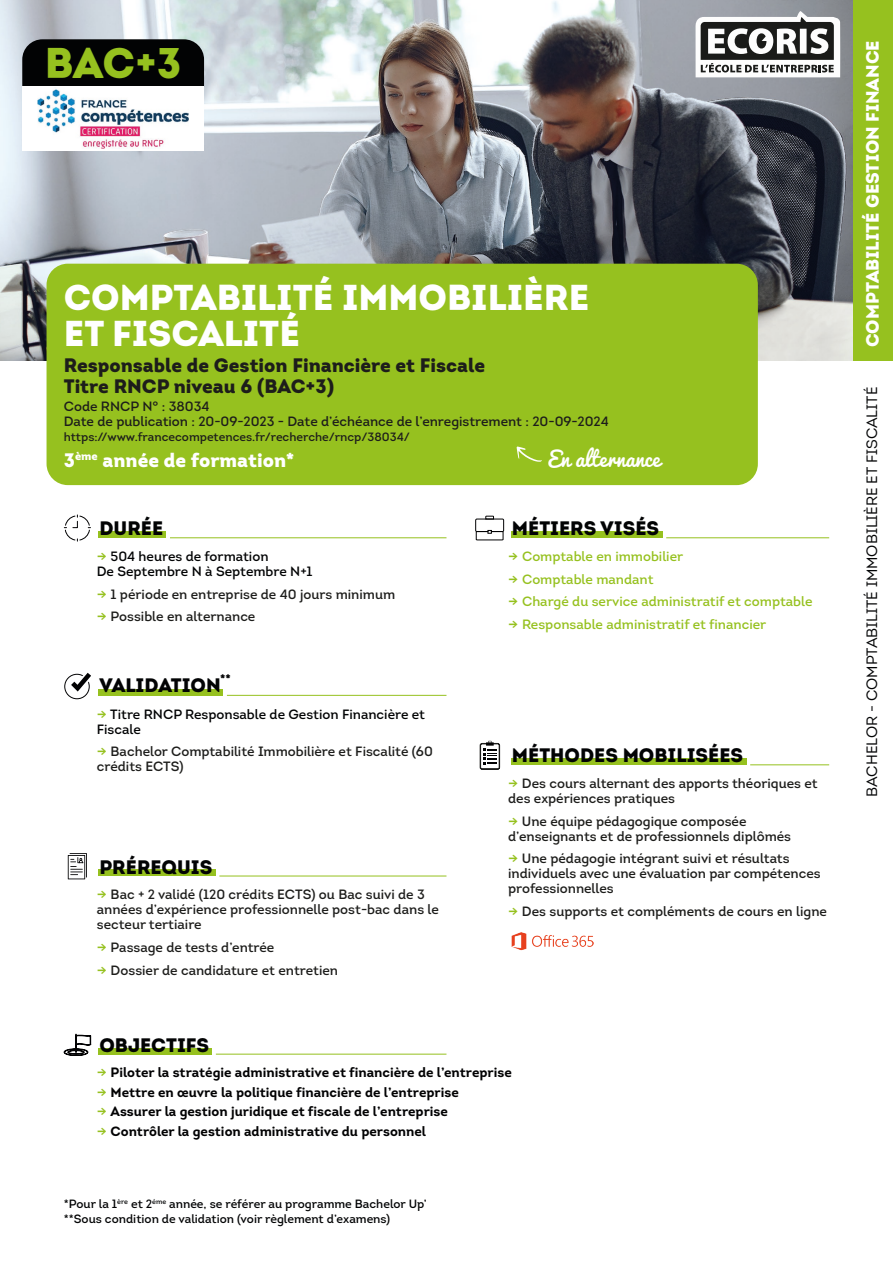
<style>
.page{position:relative;width:893px;height:1263px;background:#fff}
.page>*{position:absolute;margin:0;border:0;box-sizing:border-box;transform-origin:0 0}
.t1{font:42.9px "Intro Black Alt";color:#96c11f}
.t2{font:36px/36px "Intro Black Alt";color:#fff}
.t3{font:21px "Pacifico";color:#fff}
.t4{font:900 19.5px "Intro";color:#020304}
.t5{font:900 19.5px/21px "Intro";color:#1d1d1b}
.t6{font:900 19.5px "Intro";color:#fff}
.t7{font:18px "Intro Black Alt";color:#fff}
.t8{font:15px "Intro Book Caps";color:#020304}
.t9{font:13.5px/15px "Intro";color:#1d1d1b}
.t10{font:700 13.5px "Intro";color:#020203}
.t11{font:13.5px "Intro";color:#96c11f}
.t12{font:13.5px/15px "Intro";color:#020304}
.t13{font:12px/15px "Intro";color:#020304}
.t14{font:12px "Intro";color:#1d1d1b}
.t15{font:900 12px "Intro";color:#020304}
.s1{color:#96c11f}
.s2{font-weight:400;color:#96c11f}
</style>
<div class="page">
<svg style="left:64px;top:515px;width:26px;height:26px"></svg>
<svg style="left:475px;top:515px;width:29px;height:26px"></svg>
<svg style="left:480px;top:741px;width:20px;height:28px"></svg>
<svg style="left:64px;top:1034px;width:27px;height:22px"></svg>
<div style="left:64px;top:674px;width:26px;height:25px;border:1px solid #020203;border-radius:50%"></div>
<svg style="left:71px;top:673px;width:20px;height:18px"></svg>
<div style="left:98px;top:531px;width:68px;height:7px;background:#96c11f"></div>
<hr style="left:170px;top:537px;width:276px;height:1px;background:#96c11f">
<div style="left:511px;top:531px;width:151px;height:7px;background:#96c11f"></div>
<hr style="left:666px;top:537px;width:163px;height:1px;background:#96c11f">
<div style="left:511px;top:758px;width:235px;height:7px;background:#96c11f"></div>
<hr style="left:750px;top:764px;width:79px;height:1px;background:#96c11f">
<div style="left:98px;top:689px;width:125px;height:6px;background:#96c11f"></div>
<hr style="left:227px;top:695px;width:219px;height:1px;background:#96c11f">
<div style="left:98px;top:1048px;width:114px;height:6px;background:#96c11f"></div>
<hr style="left:216px;top:1054px;width:230px;height:1px;background:#96c11f">
<svg style="left:68px;top:853px;width:19px;height:26px"></svg>
<div style="left:98px;top:870px;width:118px;height:6px;background:#96c11f"></div>
<hr style="left:219px;top:876px;width:227px;height:1px;background:#96c11f">
<img style="left:0;top:0;width:853px;height:360px">
<div style="left:853px;top:0;width:40px;height:360px;background:#96c11f"></div>
<div style="left:47px;top:264px;width:711px;height:221px;background:#96c11f;border-radius:21px"></div>
<div style="left:22px;top:39px;width:182px;height:48px;background:#020304"></div>
<svg style="left:516px;top:446px;width:26px;height:16px"></svg>
<img style="left:511px;top:932px;width:82px;height:19px">
<div style="left:22px;top:87px;width:182px;height:64px;background:#fff"></div>
<img style="left:38px;top:89px;width:151px;height:60px">
<svg style="left:695px;top:11px;width:145px;height:66px"></svg>
<h1 class="t1" style="left:45px;top:34px;width:138px">BAC+3</h1>
<h2 class="t2" style="left:64px;top:279px;width:527px">COMPTABILITÉ IMMOBILIÈRE<br>ET FISCALITÉ</h2>
<h3 class="t5" style="left:64px;top:354px;width:423px">Responsable de Gestion Financière et Fiscale<br>Titre RNCP niveau 6 (BAC+3)</h3>
<p class="t9" style="left:64px;top:399px;width:546px">Code RNCP N° : 38034<br>Date de publication : 20-09-2023 - Date d’échéance de l’enregistrement : 20-09-2024</p>
<p class="t14" style="left:64px;top:430px;width:348px">https://www.francecompetences.fr/recherche/rncp/38034/</p>
<h3 class="t6" style="left:64px;top:447px;width:232px">3<sup>ème</sup> année de formation*</h3>
<h3 class="t3" style="left:548px;top:448px;width:114px">En alternance</h3>
<h3 class="t4" style="left:99px;top:516px;width:65px">DURÉE</h3>
<h3 class="t4" style="left:512px;top:516px;width:149px">MÉTIERS VISÉS</h3>
<p class="t12" style="left:97px;top:549px;width:217px"><span class="s1">→</span> 504 heures de formation<br>De Septembre N à Septembre N+1</p>
<p class="t9" style="left:97px;top:586px;width:300px"><span class="s1">→</span> 1 période en entreprise de 40 jours minimum</p>
<p class="t9" style="left:97px;top:609px;width:160px"><span class="s1">→</span> Possible en alternance</p>
<p class="t15" style="left:220px;top:671px;width:12px">**</p>
<p class="t12" style="left:97px;top:706px;width:330px"><span class="s1">→</span> Titre RNCP Responsable de Gestion Financière et<br>Fiscale</p>
<p class="t9" style="left:97px;top:744px;width:337px"><span class="s1">→</span> Bachelor Comptabilité Immobilière et Fiscalité (60 crédits ECTS)</p>
<h3 class="t4" style="left:99px;top:672px;width:123px">VALIDATION</h3>
<h3 class="t4" style="left:99px;top:854px;width:114px">PRÉREQUIS</h3>
<p class="t9" style="left:97px;top:887px;width:344px"><span class="s1">→</span> Bac + 2 validé (120 crédits ECTS) ou Bac suivi de 3 années d’expérience professionnelle post-bac dans le secteur tertiaire</p>
<p class="t9" style="left:97px;top:940px;width:179px"><span class="s1">→</span> Passage de tests d’entrée</p>
<p class="t9" style="left:97px;top:962px;width:243px"><span class="s1">→</span> Dossier de candidature et entretien</p>
<h3 class="t4" style="left:99px;top:1032px;width:111px">OBJECTIFS</h3>
<p class="t11" style="left:508px;top:548px;width:176px">→ Comptable en immobilier</p>
<p class="t11" style="left:508px;top:570px;width:147px">→ Comptable mandant</p>
<p class="t11" style="left:508px;top:593px;width:306px">→ Chargé du service administratif et comptable</p>
<p class="t11" style="left:508px;top:616px;width:260px">→ Responsable administratif et financier</p>
<h3 class="t4" style="left:512px;top:743px;width:233px">MÉTHODES MOBILISÉES</h3>
<p class="t9" style="left:508px;top:776px;width:311px"><span class="s1">→</span> Des cours alternant des apports théoriques et des expériences pratiques</p>
<p class="t9" style="left:508px;top:813px;width:284px"><span class="s1">→</span> Une équipe pédagogique composée d’enseignants et de professionnels diplômés</p>
<p class="t9" style="left:508px;top:851px;width:314px"><span class="s1">→</span> Une pédagogie intégrant suivi et résultats individuels avec une évaluation par compétences professionnelles</p>
<p class="t9" style="left:508px;top:904px;width:320px"><span class="s1">→</span> Des supports et compléments de cours en ligne</p>
<p class="t10" style="left:97px;top:1064px;width:417px"><span class="s2">→</span> Piloter la stratégie administrative et financière de l’entreprise</p>
<p class="t10" style="left:97px;top:1083px;width:364px"><span class="s2">→</span> Mettre en œuvre la politique financière de l’entreprise</p>
<p class="t10" style="left:97px;top:1103px;width:353px"><span class="s2">→</span> Assurer la gestion juridique et fiscale de l’entreprise</p>
<p class="t10" style="left:97px;top:1122px;width:331px"><span class="s2">→</span> Contrôler la gestion administrative du personnel</p>
<p class="t13" style="left:64px;top:1196px;width:365px">*Pour la 1<sup>ère</sup> et 2<sup>éme</sup> année, se référer au programme Bachelor Up’ **Sous condition de validation (voir règlement d’examens)</p>
<h3 class="t7" style="left:860px;top:347px;width:308px;rotate:-90deg">COMPTABILITÉ GESTION FINANCE</h3>
<p class="t8" style="left:863px;top:797px;width:411px;rotate:-90deg">bachelor - comptabilité immobilière et fiscalité</p>
</div>
